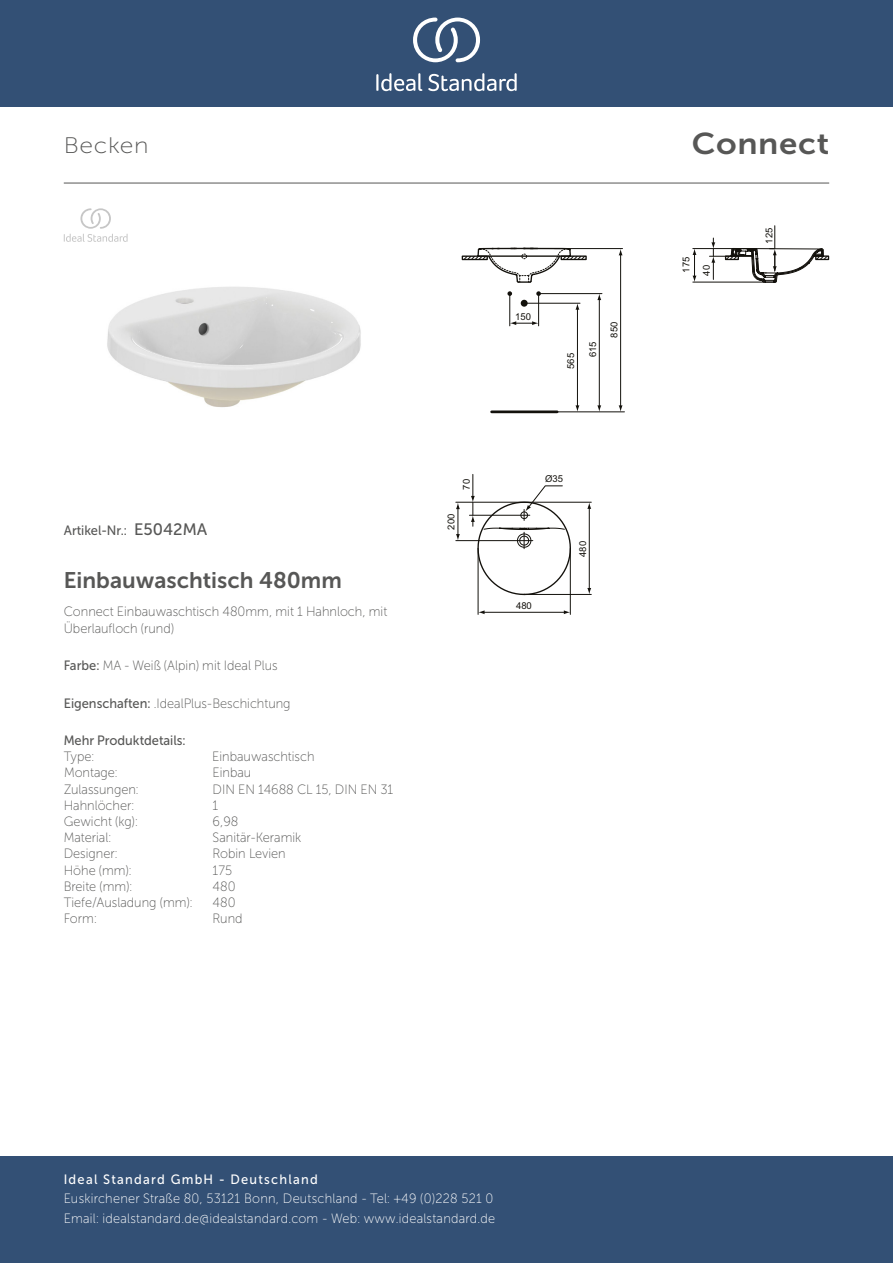
<style>
.page{position:relative;width:893px;height:1263px;background:#fff}
.page>*{position:absolute;margin:0;border:0;box-sizing:border-box;transform-origin:0 0}
._001_Produkttyp{font:30px "Museo Sans 700";letter-spacing:.02em;color:#575756;scale:1.1 1}
.t1{font:22.5px "Museo Sans Cyrl 700";color:#575756}
.t2{font:22.5px "Museo Sans Cyrl 100";letter-spacing:.03em;color:#575756;scale:1.1 1}
.t3{font:13.5px/19.5px "Museo Sans Cyrl 100";letter-spacing:.02em;color:#fff;scale:.95 1}
.Marketing_Descriptio{font:13.5px/16.2px "Museo Sans Cyrl 100";color:#575756;scale:.95 1}
.sku{font:13.5px "Museo Sans Cyrl 500";color:#575756;scale:.95 1}
.Features{font:13.5px "Museo Sans Cyrl 100";color:#575756;scale:.95 1}
.Accreditations{font:13.5px "Museo Sans Cyrl 100";color:#575756;scale:.95 1}
.Colour{font:13.5px "Museo Sans Cyrl 100";color:#575756;scale:.95 1}
.t4{font:13.5px "Museo Sans Cyrl 500";letter-spacing:.1em;color:#fff;scale:.95 1}
.Material{font:13.5px "Museo Sans Cyrl 100";color:#575756;scale:.95 1}
.Depth__mm{font:13.5px "Museo Sans Cyrl 100";color:#575756;scale:.95 1}
.Type{font:13.5px "Museo Sans Cyrl 100";color:#575756;scale:.95 1}
.Designer{font:13.5px "Museo Sans Cyrl 100";color:#575756;scale:.95 1}
.Net_Weight__kg{font:13.5px "Museo Sans Cyrl 100";color:#575756;scale:.95 1}
.Mounting{font:13.5px "Museo Sans Cyrl 100";color:#575756;scale:.95 1}
.Width__mm{font:13.5px "Museo Sans Cyrl 100";color:#575756;scale:.95 1}
.Tap_Holes{font:13.5px "Museo Sans Cyrl 100";color:#575756;scale:.95 1}
.Height__mm{font:13.5px "Museo Sans Cyrl 100";color:#575756;scale:.95 1}
.Shape{font:13.5px "Museo Sans Cyrl 100";color:#575756;scale:.95 1}
.t5{font:9.45px "Arial";color:#13110c}
.s1{font-size:16.5px}
.s2{font-family:"Museo Sans Cyrl 500"}
</style>
<div class="page">
<div style="left:0;top:1157px;width:893px;height:106px;background:#335075"></div>
<div style="left:0;top:0;width:893px;height:107px;background:#335075"></div>
<svg style="left:428px;top:73px;width:89px;height:18px"></svg>
<svg style="left:376px;top:73px;width:46px;height:18px"></svg>
<svg style="left:413px;top:18px;width:67px;height:44px"></svg>
<hr style="left:64px;top:183px;width:765px;height:1px;background:#575756">
<hr style="left:523px;top:594px;width:68px;height:1px;background:#13110c">
<hr style="left:469px;top:515px;width:61px;height:1px;background:#13110c">
<hr style="left:456px;top:502px;width:135px;height:1px;background:#13110c">
<hr style="left:589px;top:506px;width:1px;height:84px;background:#13110c">
<svg style="left:587px;top:588px;width:4px;height:6px"></svg>
<svg style="left:587px;top:502px;width:4px;height:7px"></svg>
<hr style="left:482px;top:612px;width:84px;height:1px;background:#13110c">
<svg style="left:479px;top:610px;width:6px;height:4px"></svg>
<svg style="left:564px;top:610px;width:6px;height:4px"></svg>
<hr style="left:478px;top:548px;width:1px;height:66px;background:#13110c">
<hr style="left:570px;top:548px;width:1px;height:66px;background:#13110c">
<hr style="left:456px;top:540px;width:77px;height:1px;background:#13110c">
<hr style="left:458px;top:507px;width:1px;height:30px;background:#13110c">
<svg style="left:456px;top:534px;width:4px;height:6px"></svg>
<svg style="left:456px;top:503px;width:4px;height:6px"></svg>
<div style="left:462px;top:255px;width:26px;height:5px;border:1px solid #13110c"></div>
<div style="left:561px;top:255px;width:26px;height:5px;border:1px solid #13110c"></div>
<svg style="left:463px;top:247px;width:122px;height:36px"></svg>
<div style="left:815px;top:255px;width:14px;height:5px;border:1px solid #13110c"></div>
<svg style="left:471px;top:474px;width:101px;height:122px"></svg>
<svg style="left:693px;top:249px;width:3px;height:33px"></svg>
<hr style="left:693px;top:282px;width:83px;height:1px;background:#13110c">
<hr style="left:693px;top:248px;width:39px;height:1px;background:#13110c">
<svg style="left:709px;top:225px;width:119px;height:58px"></svg>
<hr style="left:558px;top:411px;width:66px;height:1px;background:#13110c">
<hr style="left:599px;top:298px;width:1px;height:110px;background:#13110c">
<svg style="left:597px;top:405px;width:4px;height:7px"></svg>
<svg style="left:597px;top:294px;width:4px;height:6px"></svg>
<hr style="left:620px;top:253px;width:1px;height:155px;background:#13110c">
<svg style="left:619px;top:405px;width:3px;height:7px"></svg>
<svg style="left:619px;top:249px;width:3px;height:6px"></svg>
<hr style="left:577px;top:307px;width:1px;height:101px;background:#13110c">
<svg style="left:575px;top:405px;width:4px;height:7px"></svg>
<svg style="left:575px;top:304px;width:4px;height:6px"></svg>
<hr style="left:492px;top:410px;width:65px;height:3px;background:#13110c">
<hr style="left:509px;top:294px;width:1px;height:32px;background:#13110c">
<hr style="left:538px;top:294px;width:1px;height:32px;background:#13110c">
<svg style="left:510px;top:321px;width:29px;height:4px"></svg>
<hr style="left:554px;top:248px;width:68px;height:1px;background:#13110c">
<hr style="left:539px;top:293px;width:63px;height:1px;background:#13110c">
<hr style="left:524px;top:303px;width:56px;height:1px;background:#13110c">
<svg style="left:507px;top:291px;width:5px;height:5px"></svg>
<svg style="left:536px;top:291px;width:5px;height:5px"></svg>
<div style="left:521px;top:300px;width:7px;height:7px;background:#13110c;border-radius:50%"></div>
<img style="left:107px;top:287px;width:254px;height:120px">
<svg style="left:64px;top:208px;width:64px;height:34px"></svg>
<p class="t2" style="left:64px;top:134px;width:79px">Becken</p>
<p class="sku" style="left:64px;top:523px;width:153px">Artikel-Nr.: <span class="s1">E5042MA</span></p>
<p class="t1" style="left:64px;top:567px;width:280px">Einbauwaschtisch 480mm</p>
<p class="Marketing_Descriptio" style="left:64px;top:604px;width:342px">Connect Einbauwaschtisch 480mm, mit 1 Hahnloch, mit<br>Überlaufloch (rund)</p>
<p class="Colour" style="left:64px;top:658px;width:227px"><span class="s2">Farbe:</span> MA - Weiß (Alpin) mit Ideal Plus</p>
<p class="Features" style="left:64px;top:696px;width:240px"><span class="s2">Eigenschaften:</span> .IdealPlus-Beschichtung</p>
<p class="sku" style="left:64px;top:733px;width:130px">Mehr Produktdetails:</p>
<p class="Type" style="left:64px;top:749px;width:34px">Type:</p>
<p class="Type" style="left:212px;top:749px;width:109px">Einbauwaschtisch</p>
<p class="Mounting" style="left:64px;top:766px;width:58px">Montage:</p>
<p class="Mounting" style="left:213px;top:766px;width:42px">Einbau</p>
<p class="Accreditations" style="left:64px;top:782px;width:80px">Zulassungen:</p>
<p class="Accreditations" style="left:213px;top:782px;width:192px">DIN EN 14688 CL 15, DIN EN 31</p>
<p class="Tap_Holes" style="left:64px;top:798px;width:76px">Hahnlöcher:</p>
<p class="Tap_Holes" style="left:213px;top:798px;width:8px">1</p>
<p class="Net_Weight__kg" style="left:64px;top:814px;width:79px">Gewicht (kg):</p>
<p class="Net_Weight__kg" style="left:213px;top:814px;width:29px">6,98</p>
<p class="Material" style="left:64px;top:830px;width:51px">Material:</p>
<p class="Material" style="left:213px;top:830px;width:95px">Sanitär-Keramik</p>
<p class="Designer" style="left:64px;top:847px;width:58px">Designer:</p>
<p class="Designer" style="left:213px;top:847px;width:78px">Robin Levien</p>
<p class="Height__mm" style="left:64px;top:863px;width:73px">Höhe (mm):</p>
<p class="Height__mm" style="left:213px;top:863px;width:22px">175</p>
<p class="Width__mm" style="left:64px;top:879px;width:74px">Breite (mm):</p>
<p class="Width__mm" style="left:213px;top:879px;width:26px">480</p>
<p class="Depth__mm" style="left:64px;top:895px;width:137px">Tiefe/Ausladung (mm):</p>
<p class="Depth__mm" style="left:213px;top:895px;width:26px">480</p>
<p class="Shape" style="left:64px;top:911px;width:36px">Form:</p>
<p class="Shape" style="left:213px;top:911px;width:33px">Rund</p>
<p class="t5" style="left:460px;top:490px;width:12px;rotate:-90deg">70</p>
<p class="t5" style="left:445px;top:529px;width:17px;rotate:-90deg">200</p>
<p class="t5" style="left:515px;top:311px;width:17px">150</p>
<p class="t5" style="left:565px;top:369px;width:17px;rotate:-90deg">565</p>
<p class="t5" style="left:587px;top:357px;width:17px;rotate:-90deg">615</p>
<p class="t5" style="left:608px;top:338px;width:17px;rotate:-90deg">850</p>
<p class="t5" style="left:545px;top:473px;width:19px">Ø35</p>
<p class="t5" style="left:516px;top:600px;width:17px">480</p>
<p class="t5" style="left:577px;top:557px;width:17px;rotate:-90deg">480</p>
<p class="_001_Produkttyp" style="left:692px;top:127px;width:126px">Connect</p>
<p class="t5" style="left:680px;top:273px;width:17px;rotate:-90deg">175</p>
<p class="t5" style="left:700px;top:275px;width:12px;rotate:-90deg">40</p>
<p class="t5" style="left:763px;top:244px;width:17px;rotate:-90deg">125</p>
<p class="t4" style="left:64px;top:1172px;width:269px">Ideal Standard GmbH - Deutschland</p>
<p class="t3" style="left:64px;top:1189px;width:456px">Euskirchener Straße 80, 53121 Bonn, Deutschland - Tel: +49 (0)228 521 0<br>Email: idealstandard.de@idealstandard.com - Web: www.idealstandard.de</p>
</div>
